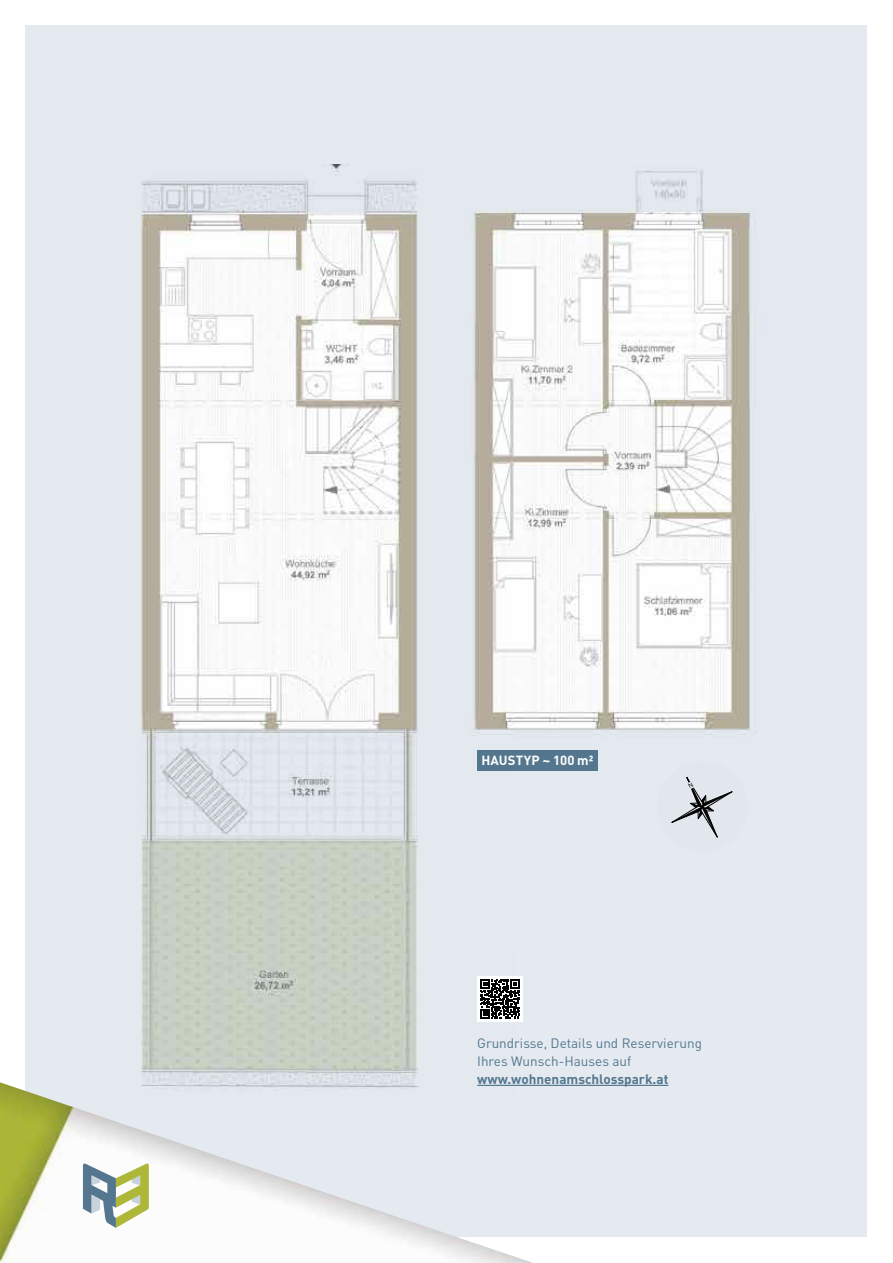
<style>
.page{position:relative;width:893px;height:1263px;background:#fff}
.page>*{position:absolute;margin:0;border:0;box-sizing:border-box;transform-origin:0 0}
.t1{font:13.5px/18px "DIN";color:#54778f}
.t2{font:700 13.5px "DIN";color:#54778f}
.t3{font:700 13.2px "DIN";letter-spacing:.015em;color:#fff}
</style>
<div class="page">
<div style="left:26px;top:26px;width:841px;height:1211px;background:#e4eaf0"></div>
<svg style="left:141px;top:165px;width:277px;height:917px"></svg>
<svg style="left:472px;top:170px;width:278px;height:916px"></svg>
<img style="left:0;top:1082px;width:533px;height:181px">
<svg style="left:83px;top:1163px;width:66px;height:65px;background:#b8c4aa"></svg>
<svg style="left:657px;top:761px;width:90px;height:90px"></svg>
<p class="t3" style="left:481px;top:752px;width:114px">HAUSTYP ~ 100 m²</p>
<p class="t1" style="left:477px;top:1033px;width:226px">Grundrisse, Details und Reservierung<br>Ihres Wunsch-Hauses auf</p>
<p class="t2" style="left:477px;top:1070px;width:193px">www.wohnenamschlosspark.at</p>
</div>
